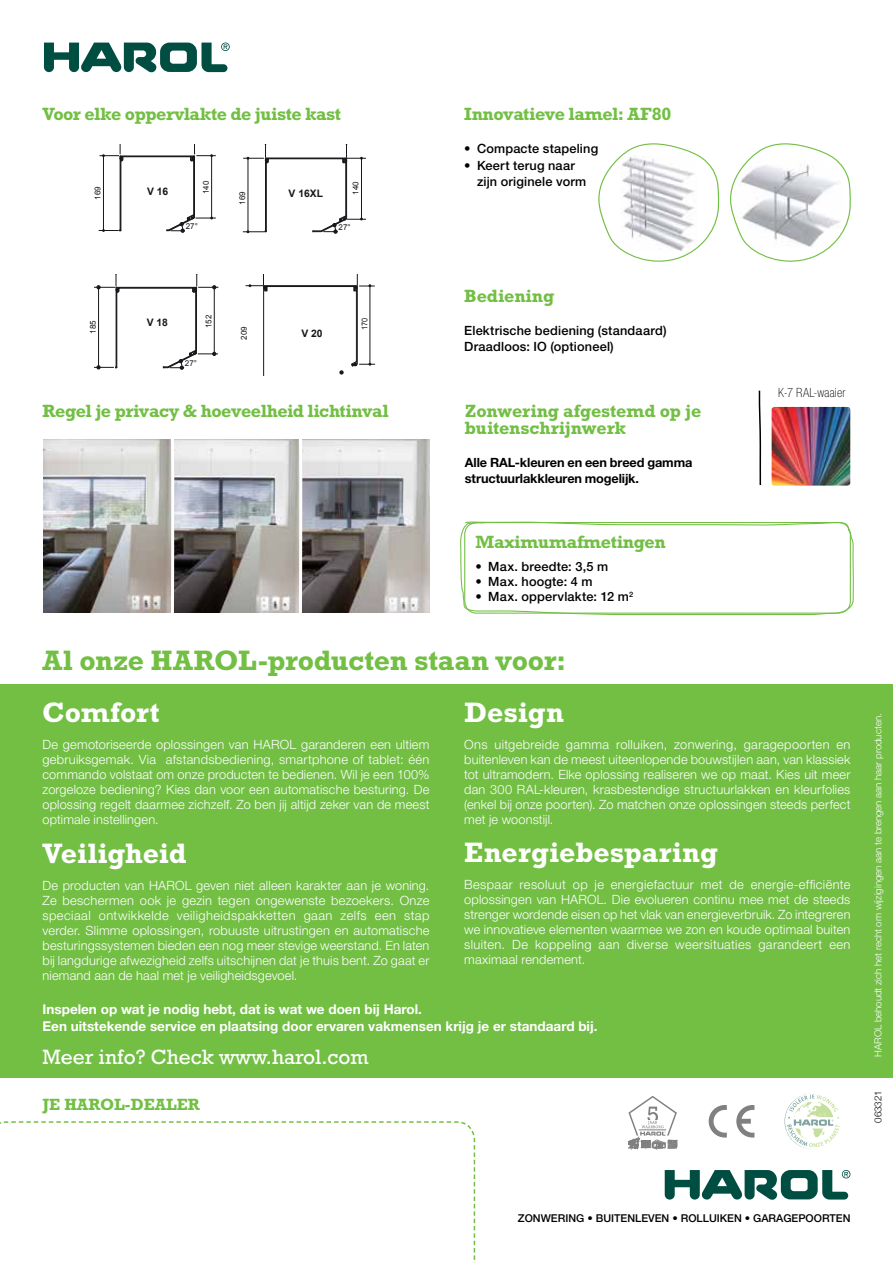
<style>
.page{position:relative;width:893px;height:1263px;background:#fff}
.page>*{position:absolute;margin:0;border:0;box-sizing:border-box;transform-origin:0 0}
.t1{font:700 28.5px "Rockwell Std";color:#fff}
.t2{font:700 28.5px "Rockwell Std";letter-spacing:-.01em;color:#72bf44}
.t3{font:21px "Rockwell Std";color:#fff}
.t4{font:700 18px/16.5px "Rockwell Std";letter-spacing:-.015em;color:#72bf44}
.t5{font:700 16.5px "Rockwell Std";color:#72bf44}
.t6{font:700 13.5px/16.5px "Helvetica Neue LT Std";color:#fff}
.t7{font:300 12.75px/15px "Helvetica Neue LT Std";letter-spacing:.015em;color:#fff;text-align:justify}
.t8{font:500 12.75px/16.5px "Helvetica Neue LT Std";letter-spacing:.015em;color:#000}
.t9{font:700 12.75px/16.5px "Helvetica Neue LT Std";letter-spacing:-.01em;color:#000}
.t10{font:100 condensed 12.75px "Helvetica Neue LT Std";letter-spacing:.02em;color:#000}
.t11{font:500 10.8px "Helvetica Neue LT Std";color:#000}
.t12{font:700 10.35px "Arial";color:#18171c}
.t13{font:300 9.75px "Helvetica Neue LT Std";color:#fff}
.t14{font:300 9.75px "Helvetica Neue";color:#000}
.t15{font:8.1px "Arial";color:#18171c}
.t16{font:8.1px "Arial";color:#18171c;scale:.92 1}
.t17{font:7.95px "Arial";color:#18171c}
</style>
<div class="page">
<svg style="left:0;top:1121px;width:476px;height:142px"></svg>
<svg style="left:44px;top:43px;width:186px;height:29px"></svg>
<img style="left:772px;top:407px;width:78px;height:79px">
<svg style="left:758px;top:390px;width:4px;height:96px"></svg>
<svg style="left:709px;top:1105px;width:18px;height:32px"></svg>
<svg style="left:736px;top:1105px;width:18px;height:32px"></svg>
<svg style="left:784px;top:1093px;width:56px;height:56px"></svg>
<svg style="left:665px;top:1170px;width:185px;height:30px"></svg>
<svg style="left:598px;top:143px;width:121px;height:119px"></svg>
<div style="left:604px;top:149px;width:110px;height:109px;background:#fff;border-radius:50%"></div>
<img style="left:621px;top:155px;width:76px;height:97px">
<svg style="left:730px;top:143px;width:121px;height:119px"></svg>
<div style="left:736px;top:149px;width:109px;height:109px;background:#fff;border-radius:50%"></div>
<img style="left:736px;top:160px;width:109px;height:87px">
<svg style="left:628px;top:1096px;width:50px;height:53px"></svg>
<div style="left:0;top:685px;width:893px;height:393px;background:#72bf44"></div>
<svg style="left:460px;top:521px;width:394px;height:95px"></svg>
<svg style="left:99px;top:145px;width:116px;height:87px"></svg>
<svg style="left:243px;top:145px;width:123px;height:88px"></svg>
<svg style="left:95px;top:274px;width:123px;height:95px"></svg>
<div style="left:263px;top:288px;width:1px;height:88px;border:1px solid #18171c"></div>
<svg style="left:246px;top:274px;width:129px;height:100px"></svg>
<img style="left:44px;top:440px;width:385px;height:173px">
<svg style="left:169px;top:439px;width:6px;height:174px"></svg>
<svg style="left:297px;top:439px;width:6px;height:174px"></svg>
<h3 class="t4" style="left:42px;top:105px;width:300px">Voor elke oppervlakte de juiste kast</h3>
<h3 class="t4" style="left:464px;top:105px;width:209px">Innovatieve lamel: AF80</h3>
<p class="t8" style="left:464px;top:140px;width:135px">• Compacte stapeling</p>
<p class="t8" style="left:477px;top:157px;width:111px;text-indent:-13px">• Keert terug naar zijn originele vorm</p>
<p class="t17" style="left:93px;top:200px;width:15px;rotate:-90deg">169</p>
<p class="t12" style="left:147px;top:184px;width:23px">V 16</p>
<p class="t17" style="left:201px;top:194px;width:15px;rotate:-90deg">140</p>
<p class="t15" style="left:186px;top:221px;width:14px">27°</p>
<p class="t15" style="left:237px;top:205px;width:15px;rotate:-90deg">169</p>
<p class="t12" style="left:289px;top:186px;width:36px">V 16XL</p>
<p class="t15" style="left:350px;top:195px;width:15px;rotate:-90deg">140</p>
<p class="t15" style="left:339px;top:222px;width:14px">27°</p>
<p class="t15" style="left:88px;top:334px;width:15px;rotate:-90deg">185</p>
<p class="t12" style="left:147px;top:316px;width:23px">V 18</p>
<p class="t15" style="left:203px;top:328px;width:15px;rotate:-90deg">152</p>
<p class="t17" style="left:185px;top:358px;width:14px">27°</p>
<p class="t15" style="left:239px;top:339px;width:15px;rotate:-90deg">209</p>
<p class="t12" style="left:301px;top:327px;width:23px">V 20</p>
<p class="t16" style="left:359px;top:330px;width:15px;rotate:-90deg">170</p>
<h3 class="t4" style="left:42px;top:402px;width:348px">Regel je privacy &amp; hoeveelheid lichtinval</h3>
<h3 class="t4" style="left:464px;top:287px;width:92px">Bediening</h3>
<p class="t8" style="left:464px;top:322px;width:204px">Elektrische bediening (standaard)<br>Draadloos: IO (optioneel)</p>
<h3 class="t4" style="left:465px;top:402px;width:238px">Zonwering afgestemd op je buitenschrijnwerk</h3>
<p class="t9" style="left:465px;top:453px;width:229px">Alle RAL-kleuren en een breed gamma structuurlakkleuren mogelijk.</p>
<h3 class="t4" style="left:475px;top:533px;width:192px">Maximumafmetingen</h3>
<p class="t8" style="left:475px;top:558px;width:134px">• Max. breedte: 3,5 m</p>
<p class="t8" style="left:475px;top:573px;width:118px">• Max. hoogte: 4 m</p>
<p class="t8" style="left:475px;top:588px;width:159px">• Max. oppervlakte: 12 m<sup>2</sup></p>
<h1 class="t2" style="left:43px;top:643px;width:525px">Al onze HAROL-producten staan voor:</h1>
<p class="t10" style="left:778px;top:386px;width:69px">K-7 RAL-waaier</p>
<h1 class="t1" style="left:43px;top:695px;width:118px">Comfort</h1>
<p class="t7" style="left:43px;top:736px;width:388px">De gemotoriseerde oplossingen van HAROL garanderen een ultiem gebruiksgemak. Via afstandsbediening, smartphone of tablet: één commando volstaat om onze producten te bedienen. Wil je een 100% zorgeloze bediening? Kies dan voor een automatische besturing. De oplossing regelt daarmee zichzelf. Zo ben jij altijd zeker van de meest optimale instellingen.</p>
<h1 class="t1" style="left:43px;top:836px;width:146px">Veiligheid</h1>
<p class="t7" style="left:43px;top:877px;width:388px">De producten van HAROL geven niet alleen karakter aan je woning.<br>Ze beschermen ook je gezin tegen ongewenste bezoekers. Onze speciaal ontwikkelde veiligheidspakketten gaan zelfs een stap verder. Slimme oplossingen, robuuste uitrustingen en automatische besturingssystemen bieden een nog meer stevige weerstand. En laten bij langdurige afwezigheid zelfs uitschijnen dat je thuis bent. Zo gaat er niemand aan de haal met je veiligheidsgevoel.</p>
<h1 class="t1" style="left:464px;top:695px;width:101px">Design</h1>
<p class="t7" style="left:464px;top:736px;width:388px">Ons uitgebreide gamma rolluiken, zonwering, garagepoorten en buitenleven kan de meest uiteenlopende bouwstijlen aan, van klassiek tot ultramodern. Elke oplossing realiseren we op maat. Kies uit meer dan 300 RAL-kleuren, krasbestendige structuurlakken en kleurfolies (enkel bij onze poorten). Zo matchen onze oplossingen steeds perfect met je woonstijl.</p>
<h1 class="t1" style="left:464px;top:835px;width:255px">Energiebesparing</h1>
<p class="t7" style="left:464px;top:876px;width:388px">Bespaar resoluut op je energiefactuur met de energie-efficiënte oplossingen van HAROL. Die evolueren continu mee met de steeds strenger wordende eisen op het vlak van energieverbruik. Zo integreren we innovatieve elementen waarmee we zon en koude optimaal buiten sluiten. De koppeling aan diverse weersituaties garandeert een maximaal rendement.</p>
<p class="t6" style="left:43px;top:1001px;width:557px">Inspelen op wat je nodig hebt, dat is wat we doen bij Harol.<br>Een uitstekende service en plaatsing door ervaren vakmensen krijg je er standaard bij.</p>
<h2 class="t3" style="left:43px;top:1044px;width:328px">Meer info? Check www.harol.com</h2>
<p class="t13" style="left:872px;top:1057px;width:345px;rotate:-90deg">HAROL behoudt zich het recht om wijzigingen aan te brengen aan haar producten.</p>
<p class="t5" style="left:43px;top:1094px;width:159px">JE HAROL-DEALER</p>
<p class="t14" style="left:870px;top:1123px;width:34px;rotate:-90deg">063321</p>
<p class="t11" style="left:518px;top:1211px;width:334px">ZONWERING • BUITENLEVEN • ROLLUIKEN • GARAGEPOORTEN</p>
</div>
